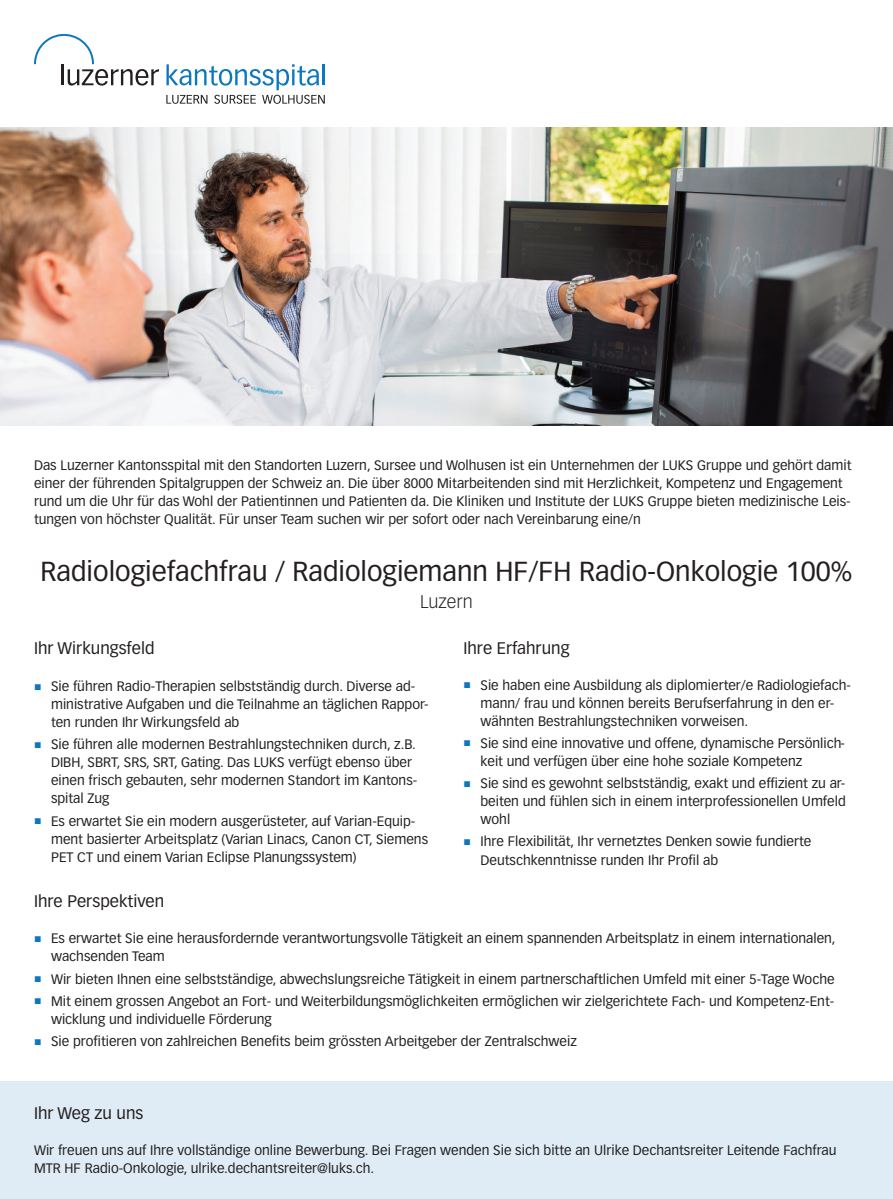
<style>
.page{position:relative;width:893px;height:1199px;background:#fff}
.page>*{position:absolute;margin:0;border:0;box-sizing:border-box;transform-origin:0 0}
.t1{font:27px "Vectora LT Std";color:#231f20}
.t2{font:300 18px "Vectora LT Std";color:#231f20}
.t3{font:16.5px "Vectora LT Std";color:#231f20}
.t4{font:13.5px/18px "Vectora LT Std";color:#231f20}
.s1{color:#0c77be}
</style>
<div class="page">
<svg style="left:34px;top:34px;width:125px;height:52px"></svg>
<svg style="left:166px;top:64px;width:159px;height:40px"></svg>
<img style="left:0;top:128px;width:893px;height:297px">
<div style="left:0;top:1080px;width:893px;height:118px;background:#dfecf5"></div>
<p class="t4" style="left:34px;top:457px;width:819px">Das Luzerner Kantonsspital mit den Standorten Luzern, Sursee und Wolhusen ist ein Unternehmen der LUKS Gruppe und gehört damit einer der führenden Spitalgruppen der Schweiz an. Die über 8000 Mitarbeitenden sind mit Herzlichkeit, Kompetenz und Engagement rund um die Uhr für das Wohl der Patientinnen und Patienten da. Die Kliniken und Institute der LUKS Gruppe bieten medizinische Leis&shy;tungen von höchster Qualität. Für unser Team suchen wir per sofort oder nach Vereinbarung eine/n</p>
<h1 class="t1" style="left:41px;top:560px;width:813px">Radiologiefachfrau / Radiologiemann HF/FH Radio-Onkologie 100%</h1>
<h2 class="t2" style="left:420px;top:594px;width:54px">Luzern</h2>
<p class="t3" style="left:34px;top:640px;width:122px">Ihr Wirkungsfeld</p>
<p class="t4" style="left:51px;top:678px;width:379px;text-indent:-17px"><span class="s1">▪</span> Sie führen Radio-Therapien selbstständig durch. Diverse ad&shy;ministrative Aufgaben und die Teilnahme an täglichen Rappor&shy;ten runden Ihr Wirkungsfeld ab</p>
<p class="t4" style="left:51px;top:736px;width:368px;text-indent:-17px"><span class="s1">▪</span> Sie führen alle modernen Bestrahlungstechniken durch, z.B.<br>DIBH, SBRT, SRS, SRT, Gating. Das LUKS verfügt ebenso über einen frisch gebauten, sehr modernen Standort im Kantons&shy;spital Zug</p>
<p class="t4" style="left:51px;top:812px;width:379px;text-indent:-17px"><span class="s1">▪</span> Es erwartet Sie ein modern ausgerüsteter, auf Varian-Equip&shy;ment basierter Arbeitsplatz (Varian Linacs, Canon CT, Siemens<br>PET CT und einem Varian Eclipse Planungssystem)</p>
<p class="t3" style="left:463px;top:640px;width:108px">Ihre Erfahrung</p>
<p class="t4" style="left:480px;top:676px;width:372px;text-indent:-17px"><span class="s1">▪</span> Sie haben eine Ausbildung als diplomierter/e Radiologiefach&shy;mann/ frau und können bereits Berufserfahrung in den er&shy;wähnten Bestrahlungstechniken vorweisen.</p>
<p class="t4" style="left:480px;top:735px;width:366px;text-indent:-17px"><span class="s1">▪</span> Sie sind eine innovative und offene, dynamische Persönlich&shy;keit und verfügen über eine hohe soziale Kompetenz</p>
<p class="t4" style="left:480px;top:775px;width:367px;text-align:justify;text-indent:-17px"><span class="s1">▪</span> Sie sind es gewohnt selbstständig, exakt und effizient zu ar&shy;beiten und fühlen sich in einem interprofessionellen Umfeld wohl</p>
<p class="t4" style="left:480px;top:833px;width:332px;text-indent:-17px"><span class="s1">▪</span> Ihre Flexibilität, Ihr vernetztes Denken sowie fundierte<br>Deutschkenntnisse runden Ihr Profil ab</p>
<p class="t3" style="left:34px;top:894px;width:132px">Ihre Perspektiven</p>
<p class="t4" style="left:51px;top:930px;width:786px;text-indent:-17px"><span class="s1">▪</span> Es erwartet Sie eine herausfordernde verantwortungsvolle Tätigkeit an einem spannenden Arbeitsplatz in einem internationalen, wachsenden Team</p>
<p class="t4" style="left:34px;top:970px;width:802px"><span class="s1">▪</span> Wir bieten Ihnen eine selbstständige, abwechslungsreiche Tätigkeit in einem partnerschaftlichen Umfeld mit einer 5-Tage Woche</p>
<p class="t4" style="left:51px;top:992px;width:785px;text-indent:-17px"><span class="s1">▪</span> Mit einem grossen Angebot an Fort- und Weiterbildungsmöglichkeiten ermöglichen wir zielgerichtete Fach- und Kompetenz-Ent&shy;wicklung und individuelle Förderung</p>
<p class="t4" style="left:34px;top:1033px;width:544px"><span class="s1">▪</span> Sie profitieren von zahlreichen Benefits beim grössten Arbeitgeber der Zentralschweiz</p>
<p class="t3" style="left:34px;top:1106px;width:111px">Ihr Weg zu uns</p>
<p class="t4" style="left:34px;top:1142px;width:804px">Wir freuen uns auf Ihre vollständige online Bewerbung. Bei Fragen wenden Sie sich bitte an Ulrike Dechantsreiter Leitende Fachfrau<br>MTR HF Radio-Onkologie, ulrike.dechantsreiter@luks.ch.</p>
</div>
